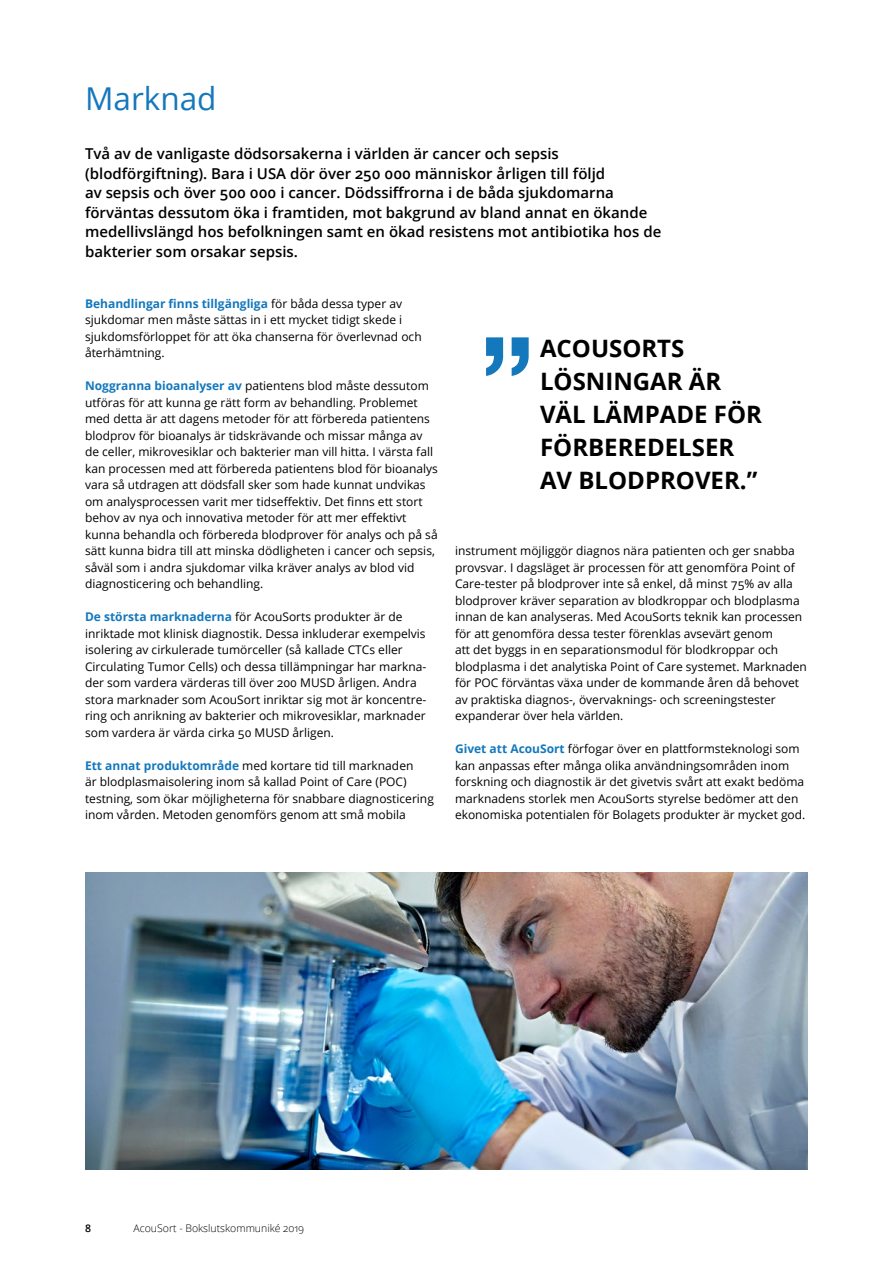
<style>
.page{position:relative;width:893px;height:1263px;background:#fff}
.page>*{position:absolute;margin:0;border:0;box-sizing:border-box;transform-origin:0 0}
.t1{font:700 120px "Helvetica Neue";color:#1478bd}
.t2{font:31.5px "Open Sans";color:#1478bd}
.t3{font:700 24px/33px "Open Sans";color:#000}
.Ingress{font:600 15px/19.5px "Open Sans";color:#000}
.Normal_inlednande{font:12px/16.5px "Open Sans";color:#000}
.t4{font:300 10.5px "Open Sans";color:#000}
.t5{font:600 10.5px "Open Sans";color:#000}
.s1{font-weight:700;color:#1478bd}
</style>
<div class="page">
<img style="left:85px;top:873px;width:723px;height:296px">
<h1 class="t2" style="left:85px;top:77px;width:133px">Marknad</h1>
<p class="Ingress" style="left:85px;top:144px;width:578px">Två av de vanligaste dödsorsakerna i världen är cancer och sepsis (blodförgiftning). Bara i USA dör över 250 000 människor årligen till följd<br>av sepsis och över 500 000 i cancer. Dödssiffrorna i de båda sjukdomarna förväntas dessutom öka i framtiden, mot bakgrund av bland annat en ökande medellivslängd hos befolkningen samt en ökad resistens mot antibiotika hos de bakterier som orsakar sepsis.</p>
<p class="Normal_inlednande" style="left:85px;top:295px;width:338px"><span class="s1">Behandlingar finns tillgängliga</span> för båda dessa typer av sjukdomar men måste sättas in i ett mycket tidigt skede i sjukdomsförloppet för att öka chanserna för överlevnad och återhämtning.</p>
<p class="Normal_inlednande" style="left:85px;top:377px;width:354px"><span class="s1">Noggranna bioanalyser av</span> patientens blod måste dessutom utföras för att kunna ge rätt form av behandling. Problemet med detta är att dagens metoder för att förbereda patientens blodprov för bioanalys är tidskrävande och missar många av de celler, mikrovesiklar och bakterier man vill hitta. I värsta fall kan processen med att förbereda patientens blod för bioanalys vara så utdragen att dödsfall sker som hade kunnat undvikas om analysprocessen varit mer tidseffektiv. Det finns ett stort behov av nya och innovativa metoder för att mer effektivt kunna behandla och förbereda blodprover för analys och på så sätt kunna bidra till att minska dödligheten i cancer och sepsis, såväl som i andra sjukdomar vilka kräver analys av blod vid diagnosticering och behandling.</p>
<p class="Normal_inlednande" style="left:85px;top:608px;width:343px"><span class="s1">De största marknaderna</span> för AcouSorts produkter är de inriktade mot klinisk diagnostik. Dessa inkluderar exempelvis isolering av cirkulerade tumörceller (så kallade CTCs eller Circulating Tumor Cells) och dessa tillämpningar har markna&shy;der som vardera värderas till över 200 MUSD årligen. Andra stora marknader som AcouSort inriktar sig mot är koncentre&shy;ring och anrikning av bakterier och mikrovesiklar, marknader som vardera är värda cirka 50 MUSD årligen.</p>
<p class="Normal_inlednande" style="left:85px;top:757px;width:350px"><span class="s1">Ett annat produktområde</span> med kortare tid till marknaden<br>är blodplasmaisolering inom så kallad Point of Care (POC) testning, som ökar möjligheterna för snabbare diagnosticering inom vården. Metoden genomförs genom att små mobila</p>
<h3 class="t1" style="left:480px;top:286px;width:57px">”</h3>
<h2 class="t3" style="left:540px;top:331px;width:223px">ACOUSORTS<br>LÖSNINGAR ÄR<br>VÄL LÄMPADE FÖR<br>FÖRBEREDELSER<br>AV BLODPROVER.”</h2>
<p class="Normal_inlednande" style="left:455px;top:542px;width:353px">instrument möjliggör diagnos nära patienten och ger snabba provsvar. I dagsläget är processen för att genomföra Point of Care-tester på blodprover inte så enkel, då minst 75% av alla blodprover kräver separation av blodkroppar och blodplasma innan de kan analyseras. Med AcouSorts teknik kan processen för att genomföra dessa tester förenklas avsevärt genom<br>att det byggs in en separationsmodul för blodkroppar och blodplasma i det analytiska Point of Care systemet. Marknaden för POC förväntas växa under de kommande åren då behovet av praktiska diagnos-, övervaknings- och screeningstester expanderar över hela världen.</p>
<p class="Normal_inlednande" style="left:455px;top:740px;width:352px"><span class="s1">Givet att AcouSort</span> förfogar över en plattformsteknologi som kan anpassas efter många olika användningsområden inom forskning och diagnostik är det givetvis svårt att exakt bedöma marknadens storlek men AcouSorts styrelse bedömer att den ekonomiska potentialen för Bolagets produkter är mycket god.</p>
<p class="t5" style="left:85px;top:1221px;width:7px">8</p>
<p class="t4" style="left:134px;top:1221px;width:172px">AcouSort - Bokslutskommuniké 2019</p>
</div>
